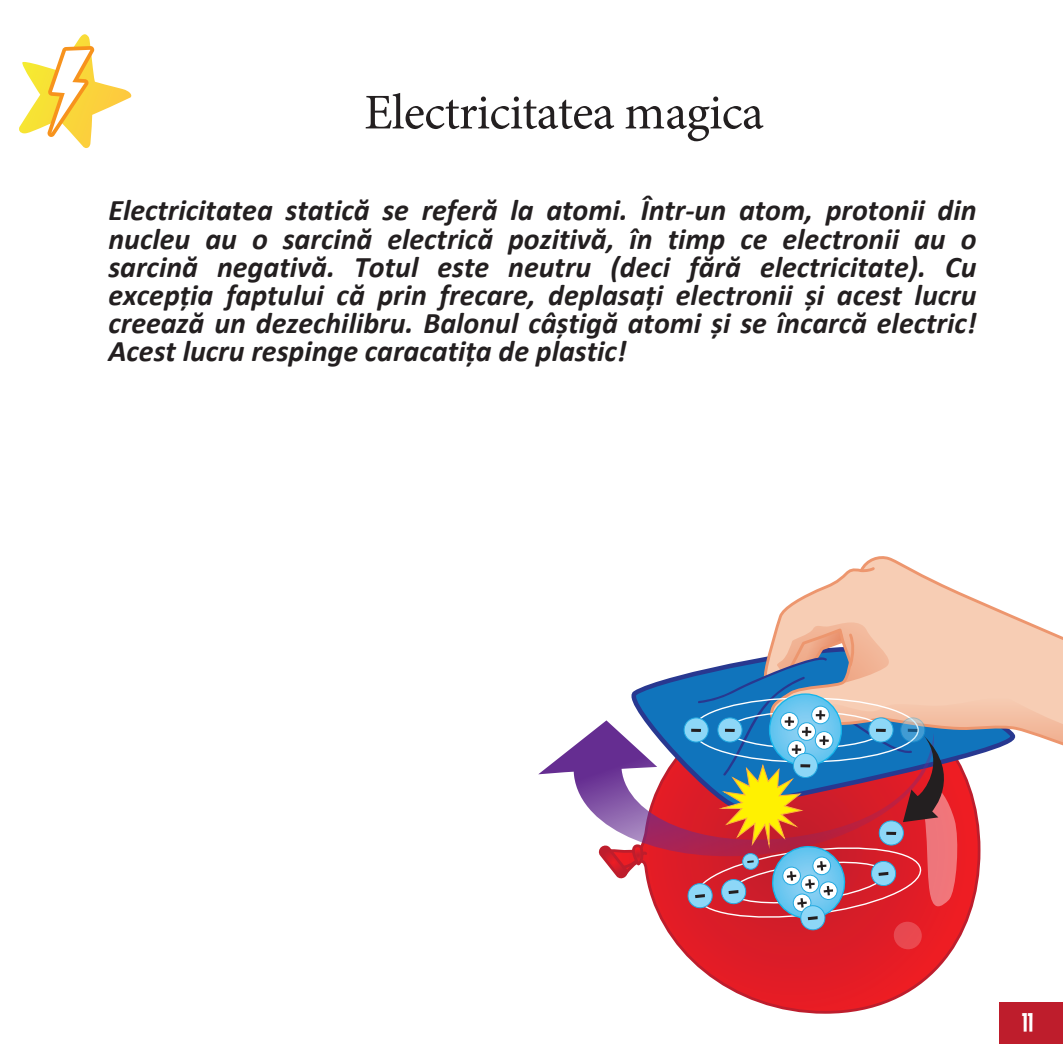
<style>
.page{position:relative;width:1063px;height:1063px;background:#fff}
.page>*{position:absolute;margin:0;border:0;box-sizing:border-box;transform-origin:0 0}
.t1{font:50px "Minion Pro";letter-spacing:-.015em;color:#231f20}
.t2{font:italic 700 30px/28.2px "Calibri";color:#231f20;text-align:justify}
.t3{font:30px "Carton Six";color:#fff}
</style>
<div class="page">
<div style="left:999px;top:1003px;width:64px;height:41px;background:#be1d2c"></div>
<svg style="left:19px;top:34px;width:113px;height:114px"></svg>
<svg style="left:646px;top:866px;width:318px;height:148px"></svg>
<div style="left:894px;top:922px;width:28px;height:27px;background:#ea484f;border-radius:50%"></div>
<svg style="left:608px;top:866px;width:42px;height:15px"></svg>
<svg style="left:631px;top:673px;width:56px;height:47px"></svg>
<svg style="left:777px;top:556px;width:251px;height:66px"></svg>
<svg style="left:858px;top:565px;width:19px;height:8px"></svg>
<svg style="left:538px;top:720px;width:149px;height:146px"></svg>
<div style="left:684px;top:718px;width:24px;height:24px;background:#8dd7f7;border-radius:50%"></div>
<div style="left:684px;top:718px;width:25px;height:24px;border:1px solid #24aae1;border-radius:50%"></div>
<svg style="left:687px;top:622px;width:376px;height:309px"></svg>
<h1 class="t1" style="left:364px;top:79px;width:401px">Electricitatea magica</h1>
<p class="t2" style="left:108px;top:195px;width:870px">Electricitatea statică se referă la atomi. Într-un atom, protonii din nucleu au o sarcină electrică pozitivă, în timp ce electronii au o sarcină negativă. Totul este neutru (deci fără electricitate). Cu excepția faptului că prin frecare, deplasați electronii și acest lucru creează un dezechilibru. Balonul câștigă atomi și se încarcă electric!<br>Acest lucru respinge caracatița de plastic!</p>
<p class="t3" style="left:1022px;top:1005px;width:13px">11</p>
</div>
